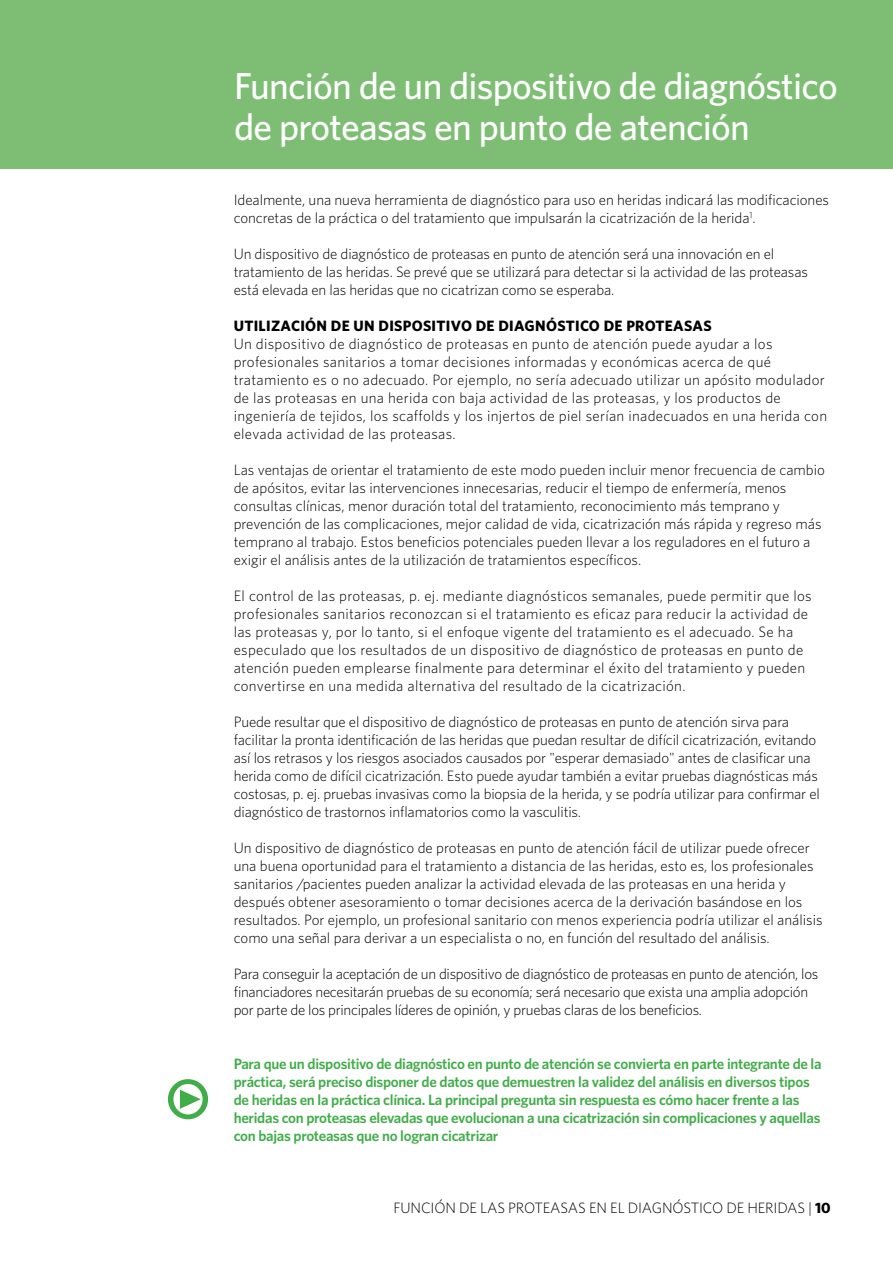
<style>
.page{position:relative;width:893px;height:1263px;background:#fff}
.page>*{position:absolute;margin:0;border:0;box-sizing:border-box;transform-origin:0 0}
.t1{font:500 37.5px/40.5px "Whitney";letter-spacing:-.02em;color:#fff}
.t2{font:300 15px/18px "Whitney";color:#000}
.t3{font:300 15px/18px "Whitney";letter-spacing:.02em;color:#000}
.t4{font:600 15px/18px "Whitney";letter-spacing:-.02em;color:#41ad49}
.t5{font:300 15px/18px "Whitney";letter-spacing:-.02em;color:#000}
.t6{font:700 15px "Whitney";letter-spacing:.02em;color:#000}
.s1{font-weight:700}
</style>
<div class="page">
<div style="left:0;top:0;width:893px;height:169px;background:#7ebe74"></div>
<h1 class="t1" style="left:234px;top:65px;width:605px">Función de un dispositivo de diagnóstico de proteasas en punto de atención</h1>
<p class="t2" style="left:234px;top:190px;width:597px">Idealmente, una nueva herramienta de diagnóstico para uso en heridas indicará las modificaciones concretas de la práctica o del tratamiento que impulsarán la cicatrización de la herida<sup>1</sup>.</p>
<p class="t2" style="left:234px;top:244px;width:576px">Un dispositivo de diagnóstico de proteasas en punto de atención será una innovación en el tratamiento de las heridas. Se prevé que se utilizará para detectar si la actividad de las proteasas está elevada en las heridas que no cicatrizan como se esperaba.</p>
<p class="t6" style="left:234px;top:316px;width:479px">UTILIZACIÓN DE UN DISPOSITIVO DE DIAGNÓSTICO DE PROTEASAS</p>
<p class="t3" style="left:234px;top:334px;width:595px">Un dispositivo de diagnóstico de proteasas en punto de atención puede ayudar a los profesionales sanitarios a tomar decisiones informadas y económicas acerca de qué tratamiento es o no adecuado. Por ejemplo, no sería adecuado utilizar un apósito modulador de las proteasas en una herida con baja actividad de las proteasas, y los productos de ingeniería de tejidos, los scaffolds y los injertos de piel serían inadecuados en una herida con elevada actividad de las proteasas.</p>
<p class="t2" style="left:234px;top:460px;width:593px">Las ventajas de orientar el tratamiento de este modo pueden incluir menor frecuencia de cambio de apósitos, evitar las intervenciones innecesarias, reducir el tiempo de enfermería, menos consultas clínicas, menor duración total del tratamiento, reconocimiento más temprano y prevención de las complicaciones, mejor calidad de vida, cicatrización más rápida y regreso más temprano al trabajo. Estos beneficios potenciales pueden llevar a los reguladores en el futuro a exigir el análisis antes de la utilización de tratamientos específicos.</p>
<p class="t3" style="left:234px;top:586px;width:579px">El control de las proteasas, p. ej. mediante diagnósticos semanales, puede permitir que los profesionales sanitarios reconozcan si el tratamiento es eficaz para reducir la actividad de las proteasas y, por lo tanto, si el enfoque vigente del tratamiento es el adecuado. Se ha especulado que los resultados de un dispositivo de diagnóstico de proteasas en punto de atención pueden emplearse finalmente para determinar el éxito del tratamiento y pueden convertirse en una medida alternativa del resultado de la cicatrización.</p>
<p class="t2" style="left:234px;top:712px;width:588px">Puede resultar que el dispositivo de diagnóstico de proteasas en punto de atención sirva para facilitar la pronta identificación de las heridas que puedan resultar de difícil cicatrización, evitando así los retrasos y los riesgos asociados causados por "esperar demasiado" antes de clasificar una herida como de difícil cicatrización. Esto puede ayudar también a evitar pruebas diagnósticas más costosas, p. ej. pruebas invasivas como la biopsia de la herida, y se podría utilizar para confirmar el diagnóstico de trastornos inflamatorios como la vasculitis.</p>
<p class="t2" style="left:234px;top:838px;width:590px">Un dispositivo de diagnóstico de proteasas en punto de atención fácil de utilizar puede ofrecer una buena oportunidad para el tratamiento a distancia de las heridas, esto es, los profesionales sanitarios /pacientes pueden analizar la actividad elevada de las proteasas en una herida y después obtener asesoramiento o tomar decisiones acerca de la derivación basándose en los resultados. Por ejemplo, un profesional sanitario con menos experiencia podría utilizar el análisis como una señal para derivar a un especialista o no, en función del resultado del análisis.</p>
<p class="t5" style="left:234px;top:964px;width:586px">Para conseguir la aceptación de un dispositivo de diagnóstico de proteasas en punto de atención, los financiadores necesitarán pruebas de su economía; será necesario que exista una amplia adopción por parte de los principales líderes de opinión, y pruebas claras de los beneficios.</p>
<p class="t4" style="left:234px;top:1054px;width:589px">Para que un dispositivo de diagnóstico en punto de atención se convierta en parte integrante de la práctica, será preciso disponer de datos que demuestren la validez del análisis en diversos tipos de heridas en la práctica clínica. La principal pregunta sin respuesta es cómo hacer frente a las heridas con proteasas elevadas que evolucionan a una cicatrización sin complicaciones y aquellas</p>
<p class="t4" style="left:165px;top:1126px;width:334px"><sup>•</sup> con bajas proteasas que no logran cicatrizar</p>
<p class="t2" style="left:394px;top:1199px;width:438px">FUNCIÓN DE LAS PROTEASAS EN EL DIAGNÓSTICO DE HERIDAS | <span class="s1">10</span></p>
</div>
